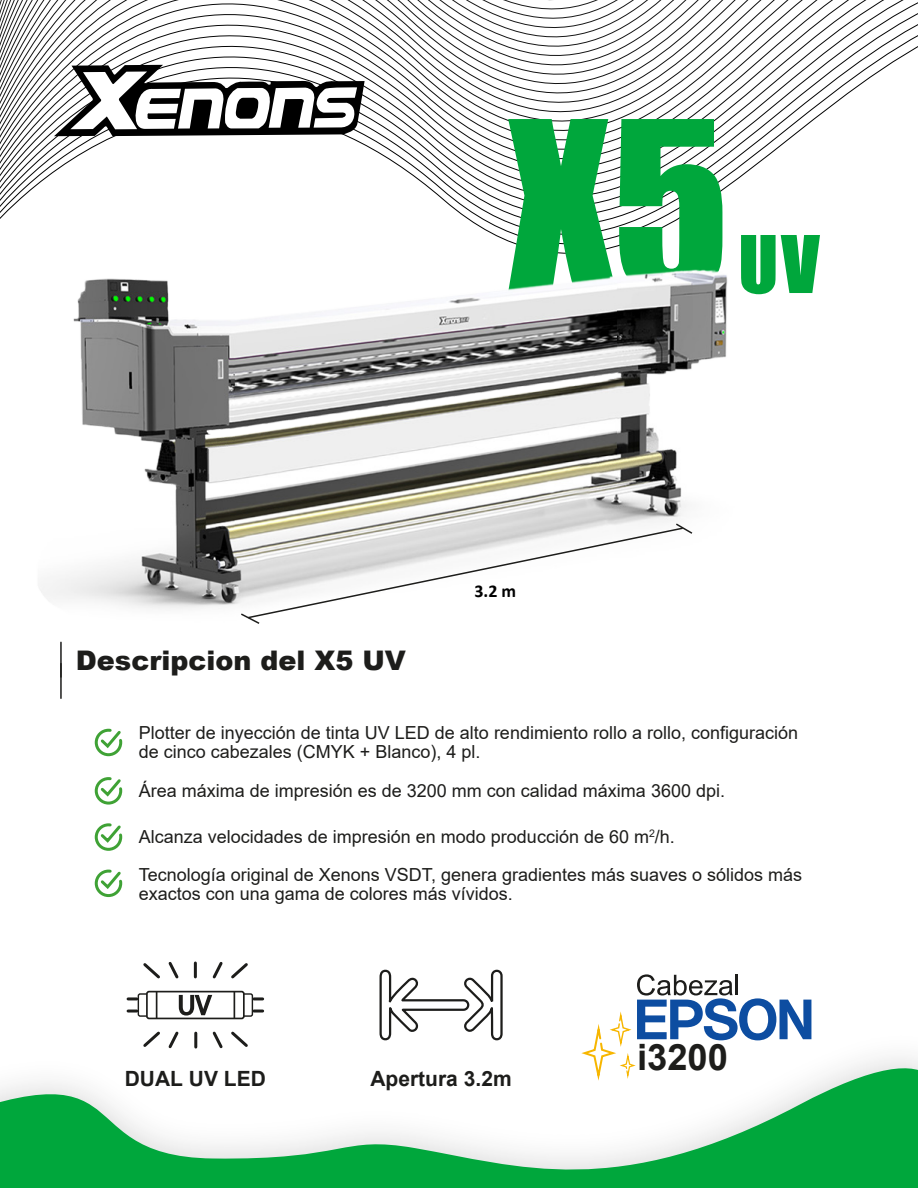
<style>
.page{position:relative;width:918px;height:1188px;background:#fff}
.page>*{position:absolute;margin:0;border:0;box-sizing:border-box;transform-origin:0 0}
.t1{font:218.7px "Impact";color:#00a73c}
.t2{font:700 36.45px "Arial";color:#1d1d1b}
.t3{font:900 27px "Arial";color:#1d1d1b}
.t4{font:700 21px "Arial";color:#1d1d1b}
.t5{font:18px/18.6px "Arial";color:#1d1d1b}
.t6{font:700 18px "Calibri";color:#000}
</style>
<div class="page">
<svg style="left:0;top:0;width:917px;height:237px"></svg>
<svg style="left:0;top:1082px;width:568px;height:106px"></svg>
<svg style="left:568px;top:999px;width:350px;height:189px"></svg>
<svg style="left:741px;top:235px;width:79px;height:30px"></svg>
<img style="left:39px;top:237px;width:777px;height:405px">
<svg style="left:54px;top:65px;width:311px;height:71px"></svg>
<hr style="left:60px;top:664px;width:2px;height:34px;background:#1d1d1b">
<hr style="left:60px;top:642px;width:2px;height:35px;background:#1d1d1b">
<svg style="left:94px;top:728px;width:29px;height:29px"></svg>
<svg style="left:94px;top:777px;width:29px;height:28px"></svg>
<svg style="left:94px;top:823px;width:29px;height:28px"></svg>
<svg style="left:94px;top:869px;width:29px;height:29px"></svg>
<svg style="left:126px;top:961px;width:139px;height:88px"></svg>
<svg style="left:379px;top:969px;width:124px;height:72px"></svg>
<svg style="left:578px;top:974px;width:233px;height:112px"></svg>
<svg style="left:239px;top:522px;width:455px;height:103px"></svg>
<h1 class="t1" style="left:508px;top:37px;width:223px">X5</h1>
<h3 class="t3" style="left:76px;top:640px;width:332px">Descripcion del X5 UV</h3>
<p class="t6" style="left:474px;top:578px;width:43px">3.2 m</p>
<p class="t5" style="left:139px;top:724px;width:661px">Plotter de inyección de tinta UV LED de alto rendimiento rollo a rollo, configuración de cinco cabezales (CMYK + Blanco), 4 pl.</p>
<p class="t5" style="left:139px;top:781px;width:588px">Área máxima de impresión es de 3200 mm con calidad máxima 3600 dpi.</p>
<p class="t5" style="left:139px;top:818px;width:665px;line-height:37.8px">Alcanza velocidades de impresión en modo producción de 60 m<sup>2</sup>/h.<br>Tecnología original de Xenons VSDT, genera gradientes más suaves o sólidos más</p>
<p class="t5" style="left:139px;top:884px;width:376px">exactos con una gama de colores más vívidos.</p>
<p class="t4" style="left:125px;top:1064px;width:143px">DUAL UV LED</p>
<p class="t4" style="left:370px;top:1064px;width:143px">Apertura 3.2m</p>
<h2 class="t2" style="left:637px;top:1031px;width:93px">i3200</h2>
</div>
